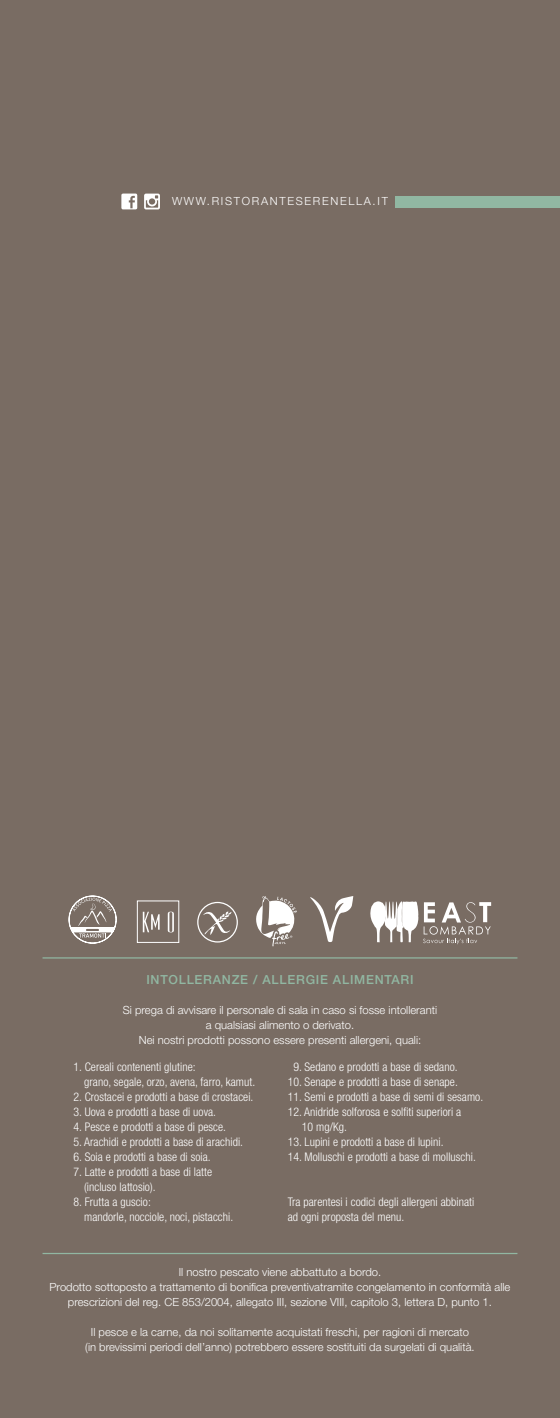
<style>
.page{position:relative;width:560px;height:1418px;background:#fff}
.page>*{position:absolute;margin:0;border:0;box-sizing:border-box;transform-origin:0 0}
.t1{font:500 12.5px "Helvetica Neue LT Pro";letter-spacing:.06em;color:#91b7a2}
.t2{font:300 condensed 11.88px/15px "Helvetica Neue LT Pro";letter-spacing:.005em;color:#fff}
.t3{font:300 11.25px/15px "Helvetica Neue LT Pro";color:#fff;text-align:center}
.t4{font:300 11.25px "Helvetica Neue LT Pro";letter-spacing:.15em;color:#fff}
</style>
<div class="page">
<div style="left:0;top:0;width:560px;height:1417px;background:#796c63"></div>
<hr style="left:43px;top:957px;width:474px;height:1px;background:#91b7a2">
<hr style="left:43px;top:1252px;width:474px;height:2px;background:#91b7a2">
<svg style="left:121px;top:193px;width:16px;height:16px"></svg>
<svg style="left:144px;top:194px;width:16px;height:15px"></svg>
<svg style="left:143px;top:911px;width:31px;height:21px"></svg>
<div style="left:137px;top:900px;width:42px;height:42px;border:1px solid #fff"></div>
<svg style="left:370px;top:901px;width:121px;height:43px"></svg>
<svg style="left:69px;top:895px;width:47px;height:48px"></svg>
<div style="left:395px;top:196px;width:165px;height:12px;background:#91b7a2"></div>
<svg style="left:197px;top:901px;width:41px;height:41px"></svg>
<svg style="left:310px;top:896px;width:43px;height:46px"></svg>
<svg style="left:256px;top:896px;width:41px;height:50px"></svg>
<p class="t4" style="left:172px;top:194px;width:217px">WWW.RISTORANTESERENELLA.IT</p>
<p class="t1" style="left:146px;top:971px;width:269px">INTOLLERANZE / ALLERGIE ALIMENTARI</p>
<p class="t3" style="left:123px;top:1002px;width:316px">Si prega di avvisare il personale di sala in caso si fosse intolleranti a qualsiasi alimento o derivato.<br>Nei nostri prodotti possono essere presenti allergeni, quali:</p>
<p class="t2" style="left:84px;top:1059px;width:173px;text-indent:-11px">1. Cereali contenenti glutine:<br>grano, segale, orzo, avena, farro, kamut.</p>
<p class="t2" style="left:74px;top:1089px;width:181px">2. Crostacei e prodotti a base di crostacei.</p>
<p class="t2" style="left:74px;top:1104px;width:144px">3. Uova e prodotti a base di uova.</p>
<p class="t2" style="left:74px;top:1119px;width:154px">4. Pesce e prodotti a base di pesce.</p>
<p class="t2" style="left:74px;top:1134px;width:171px">5. Arachidi e prodotti a base di arachidi.</p>
<p class="t2" style="left:74px;top:1149px;width:139px">6. Soia e prodotti a base di soia.</p>
<p class="t2" style="left:84px;top:1164px;width:129px;text-indent:-11px">7. Latte e prodotti a base di latte (incluso lattosio).</p>
<p class="t2" style="left:84px;top:1194px;width:151px;text-indent:-11px">8. Frutta a guscio:<br>mandorle, nocciole, noci, pistacchi.</p>
<p class="t2" style="left:293px;top:1059px;width:166px">9. Sedano e prodotti a base di sedano.</p>
<p class="t2" style="left:288px;top:1074px;width:172px">10. Senape e prodotti a base di senape.</p>
<p class="t2" style="left:288px;top:1089px;width:197px">11. Semi e prodotti a base di semi di sesamo.</p>
<p class="t2" style="left:302px;top:1104px;width:161px;text-indent:-14px">12. Anidride solforosa e solfiti superiori a<br>10 mg/Kg.</p>
<p class="t2" style="left:288px;top:1134px;width:157px">13. Lupini e prodotti a base di lupini.</p>
<p class="t2" style="left:288px;top:1149px;width:190px">14. Molluschi e prodotti a base di molluschi.</p>
<p class="t2" style="left:288px;top:1194px;width:188px">Tra parentesi i codici degli allergeni abbinati ad ogni proposta del menu.</p>
<p class="t3" style="left:50px;top:1264px;width:462px">Il nostro pescato viene abbattuto a bordo.<br>Prodotto sottoposto a trattamento di bonifica preventivatramite congelamento in conformità alle prescrizioni del reg. CE 853/2004, allegato III, sezione VIII, capitolo 3, lettera D, punto 1.</p>
<p class="t3" style="left:85px;top:1324px;width:391px">Il pesce e la carne, da noi solitamente acquistati freschi, per ragioni di mercato (in brevissimi periodi dell’anno) potrebbero essere sostituiti da surgelati di qualità.</p>
</div>
